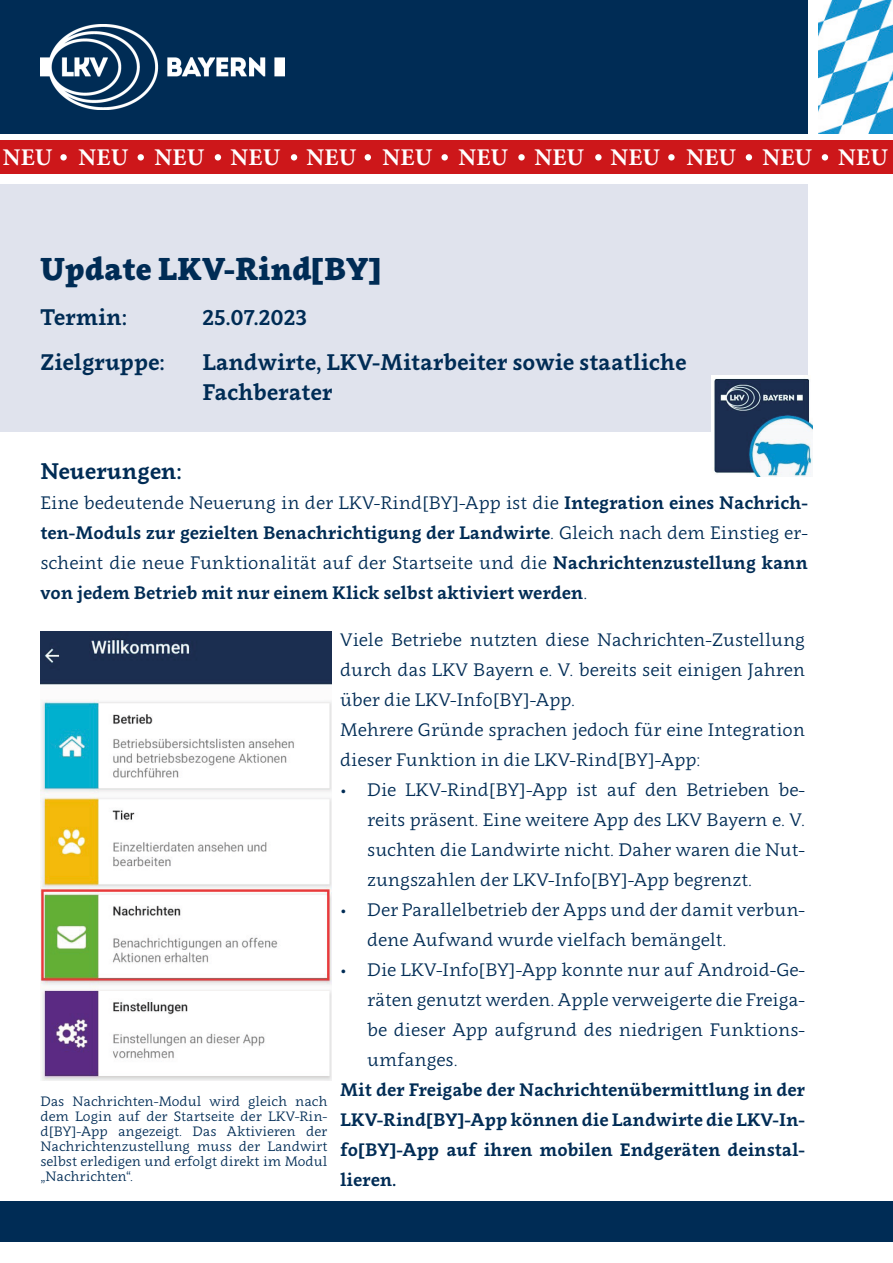
<style>
.page{position:relative;width:893px;height:1263px;background:#fff}
.page>*{position:absolute;margin:0;border:0;box-sizing:border-box;transform-origin:0 0}
.t1{font:900 31.5px "Clavo";color:#002c55}
.t2{font:700 24px "Minion Pro";letter-spacing:.01em;color:#fff}
.t3{font:700 22.5px/30px "Clavo";color:#002c55}
.t4{font:18px/30px "Clavo";color:#002c55;text-align:justify}
.t5{font:700 18px/30px "Clavo";color:#002c55;text-align:justify}
.t6{font:13.5px/15px "Clavo";color:#002c55;text-align:justify}
.s1{font-weight:400}
</style>
<div class="page">
<div style="left:0;top:184px;width:808px;height:248px;background:#e0e3ed"></div>
<div style="left:0;top:0;width:808px;height:134px;background:#002c55"></div>
<img style="left:40px;top:24px;width:245px;height:85px">
<img style="left:819px;top:0;width:74px;height:134px">
<div style="left:0;top:1201px;width:893px;height:41px;background:#002c55"></div>
<div style="left:0;top:141px;width:893px;height:33px;background:#cd171a"></div>
<div style="left:60px;top:154px;width:7px;height:7px;background:#fff;border-radius:50%"></div>
<div style="left:138px;top:154px;width:6px;height:7px;background:#fff;border-radius:50%"></div>
<div style="left:215px;top:154px;width:6px;height:7px;background:#fff;border-radius:50%"></div>
<div style="left:291px;top:154px;width:6px;height:7px;background:#fff;border-radius:50%"></div>
<div style="left:365px;top:154px;width:6px;height:7px;background:#fff;border-radius:50%"></div>
<div style="left:441px;top:154px;width:7px;height:7px;background:#fff;border-radius:50%"></div>
<svg style="left:518px;top:154px;width:7px;height:7px"></svg>
<div style="left:595px;top:154px;width:7px;height:7px;background:#fff;border-radius:50%"></div>
<div style="left:668px;top:154px;width:7px;height:7px;background:#fff;border-radius:50%"></div>
<div style="left:746px;top:154px;width:6px;height:7px;background:#fff;border-radius:50%"></div>
<div style="left:822px;top:154px;width:6px;height:7px;background:#fff;border-radius:50%"></div>
<img style="left:41px;top:631px;width:291px;height:450px">
<img style="left:711px;top:376px;width:101px;height:101px">
<p class="t2" style="left:3px;top:141px;width:887px">NEU NEU NEU NEU NEU NEU NEU NEU NEU NEU NEU NEU</p>
<p class="t1" style="left:40px;top:246px;width:342px">Update LKV-Rind[BY]</p>
<p class="t3" style="left:40px;top:302px;width:88px">Termin:</p>
<p class="t3" style="left:202px;top:302px;width:106px">25.07.2023</p>
<p class="t3" style="left:40px;top:347px;width:126px">Zielgruppe:</p>
<p class="t3" style="left:202px;top:347px;width:486px">Landwirte, LKV-Mitarbeiter sowie staatliche<br>Fachberater</p>
<p class="t3" style="left:40px;top:455px;width:143px">Neuerungen:</p>
<p class="t5" style="left:40px;top:487px;width:769px"><span class="s1">Eine bedeutende Neuerung in der LKV-Rind[BY]-App ist die</span> Integration eines Nachrich&shy;ten-Moduls zur gezielten Benachrichtigung der Landwirte<span class="s1">. Gleich nach dem Einstieg er&shy;scheint die neue Funktionalität auf der Startseite und die</span> Nachrichtenzustellung kann von jedem Betrieb mit nur einem Klick selbst aktiviert werden<span class="s1">.</span></p>
<p class="t6" style="left:40px;top:1094px;width:289px">Das Nachrichten-Modul wird gleich nach dem Login auf der Startseite der LKV-Rin&shy;d[BY]-App angezeigt. Das Aktivieren der Nachrichtenzustellung muss der Landwirt selbst erledigen und erfolgt direkt im Modul „Nachrichten“.</p>
<p class="t4" style="left:340px;top:624px;width:466px">Viele Betriebe nutzten diese Nachrichten-Zustellung durch das LKV Bayern e. V. bereits seit einigen Jahren über die LKV-Info[BY]-App.</p>
<p class="t4" style="left:340px;top:714px;width:466px">Mehrere Gründe sprachen jedoch für eine Integration dieser Funktion in die LKV-Rind[BY]-App:</p>
<p class="t4" style="left:367px;top:774px;width:439px;text-indent:-27px">• Die LKV-Rind[BY]-App ist auf den Betrieben be&shy;reits präsent. Eine weitere App des LKV Bayern e. V. suchten die Landwirte nicht. Daher waren die Nut&shy;zungszahlen der LKV-Info[BY]-App begrenzt.</p>
<p class="t4" style="left:367px;top:894px;width:439px;text-indent:-27px">• Der Parallelbetrieb der Apps und der damit verbun&shy;dene Aufwand wurde vielfach bemängelt.</p>
<p class="t4" style="left:367px;top:954px;width:439px;text-indent:-27px">• Die LKV-Info[BY]-App konnte nur auf Android-Ge&shy;räten genutzt werden. Apple verweigerte die Freiga&shy;be dieser App aufgrund des niedrigen Funktions&shy;umfanges.</p>
<p class="t5" style="left:340px;top:1074px;width:466px">Mit der Freigabe der Nachrichtenübermittlung in der LKV-Rind[BY]-App können die Landwirte die LKV-In&shy;fo[BY]-App auf ihren mobilen Endgeräten deinstal&shy;lieren.</p>
</div>
